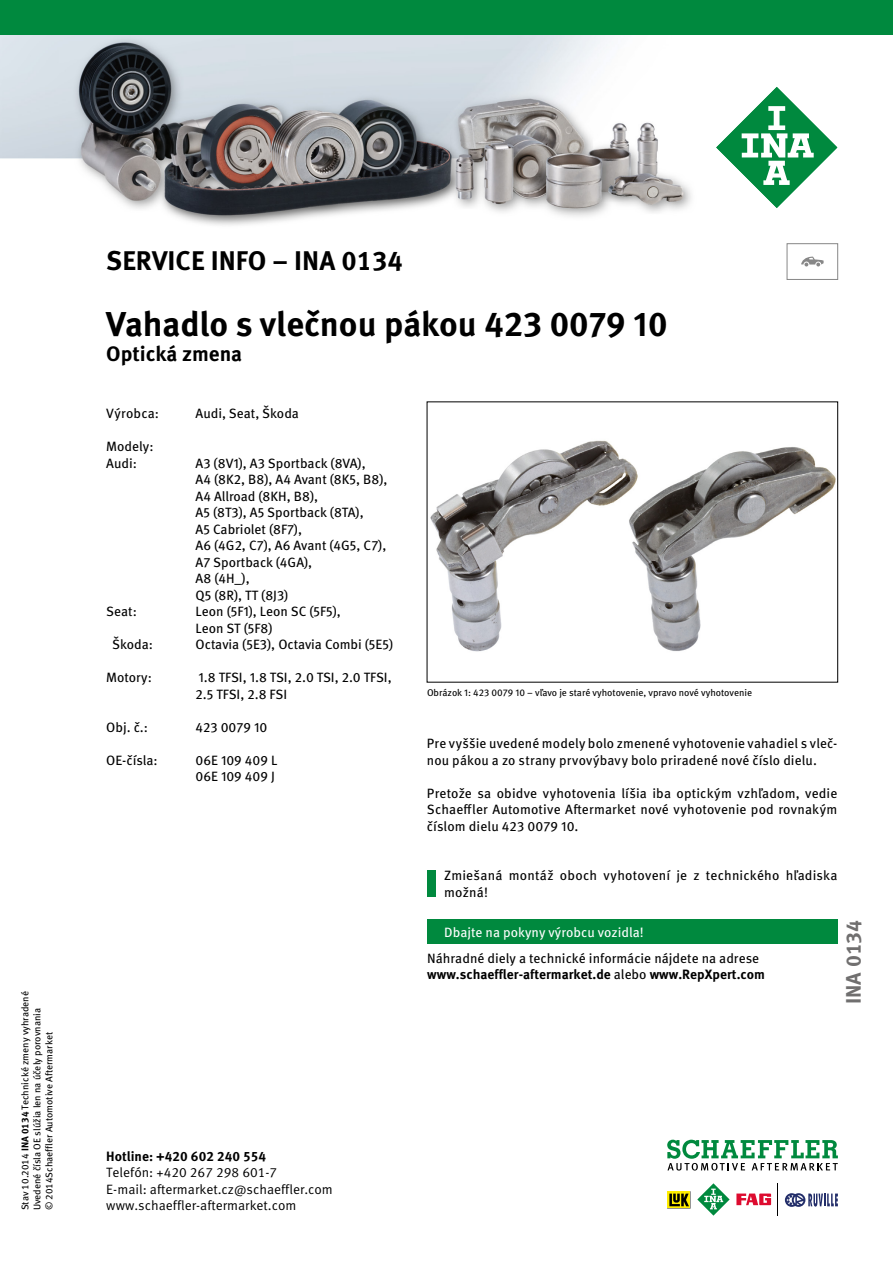
<style>
.page{position:relative;width:893px;height:1263px;background:#fff}
.page>*{position:absolute;margin:0;border:0;box-sizing:border-box;transform-origin:0 0}
.t1{font:700 34.5px "Meta Pro";color:#000}
.t2{font:700 27px "Meta Pro";color:#000}
.t3{font:700 21px "Meta Pro";color:#000}
.t4{font:700 21px "Meta Pro";color:#706f6f}
.t5{font:13.5px/16.5px "Meta Pro";color:#000}
.t6{font:13.5px/16.5px "Meta Pro Norm";color:#000}
.t7{font:13.5px "Meta Pro";color:#fff}
.t8{font:700 13.5px "Meta Pro";color:#000}
.t9{font:9.75px/12px "Meta Pro";color:#000}
.s1{font-weight:700}
</style>
<div class="page">
<div style="left:427px;top:870px;width:9px;height:27px;background:#00893e"></div>
<img style="left:430px;top:440px;width:406px;height:212px">
<div style="left:427px;top:919px;width:411px;height:25px;background:#00893e"></div>
<div style="left:787px;top:243px;width:51px;height:37px;border:1px solid #878787"></div>
<svg style="left:801px;top:257px;width:23px;height:9px"></svg>
<img style="left:0;top:34px;width:893px;height:191px">
<svg style="left:715px;top:85px;width:124px;height:124px"></svg>
<div style="left:0;top:0;width:893px;height:34px;background:#00893e"></div>
<svg style="left:667px;top:1191px;width:23px;height:18px"></svg>
<svg style="left:697px;top:1183px;width:33px;height:32px"></svg>
<svg style="left:736px;top:1193px;width:35px;height:12px"></svg>
<hr style="left:778px;top:1183px;width:1px;height:32px;background:#000">
<svg style="left:785px;top:1193px;width:53px;height:14px"></svg>
<svg style="left:667px;top:1140px;width:171px;height:30px"></svg>
<p class="t9" style="left:19px;top:1210px;width:221px;rotate:-90deg">Stav 10.2014 <span class="s1">INA 0134</span> Technické zmeny vyhradené<br>Uvedené čísla OE slúžia len na účely porovnania<br>© 2014Schaeffler Automotive Aftermarket</p>
<h2 class="t2" style="left:106px;top:239px;width:298px">SERVICE INFO – INA 0134</h2>
<h1 class="t1" style="left:106px;top:297px;width:563px">Vahadlo s vlečnou pákou 423 0079 10</h1>
<h3 class="t3" style="left:106px;top:337px;width:137px">Optická zmena</h3>
<p class="t5" style="left:106px;top:404px;width:54px">Výrobca:</p>
<p class="t5" style="left:196px;top:404px;width:105px">Audi, Seat, Škoda</p>
<p class="t5" style="left:106px;top:437px;width:49px">Modely:<br>Audi:</p>
<p class="t5" style="left:196px;top:454px;width:193px">A3 (8V1), A3 Sportback (8VA),<br>A4 (8K2, B8), A4 Avant (8K5, B8),<br>A4 Allroad (8KH, B8),<br>A5 (8T3), A5 Sportback (8TA),<br>A5 Cabriolet (8F7),<br>A6 (4G2, C7), A6 Avant (4G5, C7),<br>A7 Sportback (4GA),<br>A8 (4H_),<br>Q5 (8R), TT (8J3)</p>
<p class="t5" style="left:106px;top:602px;width:32px">Seat:</p>
<p class="t5" style="left:196px;top:602px;width:147px">Leon (5F1), Leon SC (5F5),<br>Leon ST (5F8)</p>
<p class="t5" style="left:112px;top:635px;width:42px">Škoda:</p>
<p class="t5" style="left:196px;top:635px;width:199px">Octavia (5E3), Octavia Combi (5E5)</p>
<p class="t5" style="left:106px;top:668px;width:47px">Motory:</p>
<p class="t5" style="left:196px;top:668px;width:198px">1.8 TFSI, 1.8 TSI, 2.0 TSI, 2.0 TFSI,<br>2.5 TFSI, 2.8 FSI</p>
<p class="t5" style="left:106px;top:718px;width:43px">Obj. č.:</p>
<p class="t5" style="left:196px;top:718px;width:73px">423 0079 10</p>
<p class="t5" style="left:106px;top:751px;width:53px">OE-čísla:</p>
<p class="t5" style="left:196px;top:751px;width:83px">06E 109 409 L<br>06E 109 409 J</p>
<p class="t9" style="left:427px;top:686px;width:327px">Obrázok 1: 423 0079 10 – vľavo je staré vyhotovenie, vpravo nové vyhotovenie</p>
<p class="t5" style="left:427px;top:734px;width:412px">Pre vyššie uvedené modely bolo zmenené vyhotovenie vahadiel s vleč&shy;nou pákou a zo strany prvovýbavy bolo priradené nové číslo dielu.</p>
<p class="t5" style="left:427px;top:784px;width:412px;text-align:justify">Pretože sa obidve vyhotovenia líšia iba optickým vzhľadom, vedie Schaeffler Automotive Aftermarket nové vyhotovenie pod rovnakým číslom dielu 423 0079 10.</p>
<p class="t5" style="left:444px;top:866px;width:395px">Zmiešaná montáž oboch vyhotovení je z technického hľadiska možná!</p>
<p class="t7" style="left:444px;top:921px;width:201px">Dbajte na pokyny výrobcu vozidla!</p>
<p class="t5" style="left:427px;top:949px;width:339px">Náhradné diely a technické informácie nájdete na adrese <span class="s1">www.schaeffler-aftermarket.de</span> alebo <span class="s1">www.RepXpert.com</span></p>
<h3 class="t4" style="left:837px;top:1004px;width:86px;rotate:-90deg">INA 0134</h3>
<p class="t8" style="left:106px;top:1146px;width:162px">Hotline: +420 602 240 554</p>
<p class="t6" style="left:106px;top:1163px;width:228px">Telefón: +420 267 298 601-7<br>E-mail: aftermarket.cz@schaeffler.com www.schaeffler-aftermarket.com</p>
</div>
